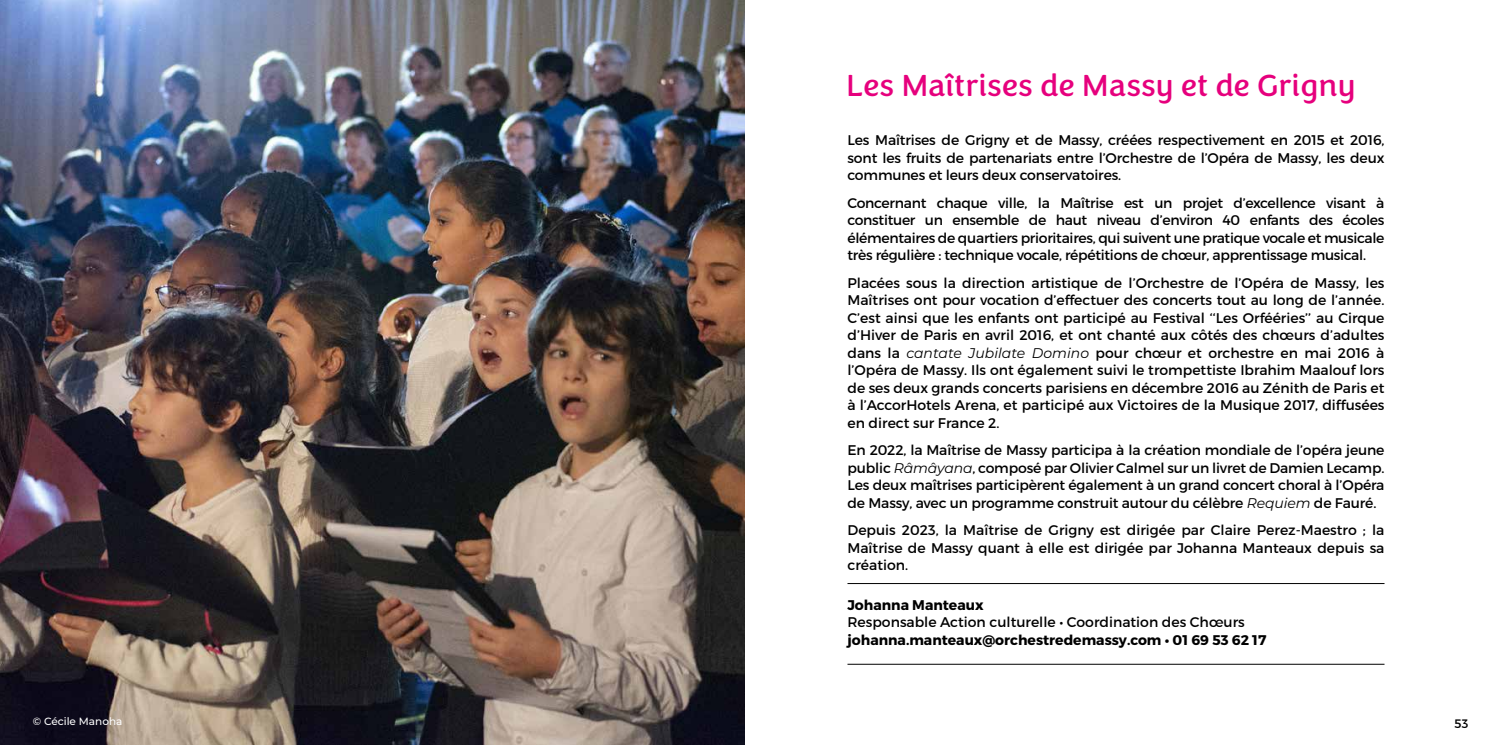
<style>
.page{position:relative;width:1489px;height:745px;background:#fff}
.page>*{position:absolute;margin:0;border:0;box-sizing:border-box;transform-origin:0 0}
.t1{font:31.5px "Congenial";color:#e6007d}
.t2{font:14px/17.5px "Montserrat";letter-spacing:-.01em;color:#000;text-align:justify}
.t3{font:700 14px "Montserrat";color:#000}
.t4{font:12.25px "Montserrat";color:#000}
.t5{font:500 10.5px "Montserrat";color:#fff}
.s1{font-style:italic}
</style>
<div class="page">
<hr style="left:847px;top:583px;width:537px;height:1px;background:#000">
<hr style="left:847px;top:663px;width:537px;height:1px;background:#000">
<img style="left:0;top:0;width:744px;height:744px">
<p class="t5" style="left:33px;top:713px;width:91px">© Cécile Manoha</p>
<h1 class="t1" style="left:846px;top:66px;width:511px">Les Maîtrises de Massy et de Grigny</h1>
<p class="t2" style="left:847px;top:131px;width:538px">Les Maîtrises de Grigny et de Massy, créées respectivement en 2015 et 2016, sont les fruits de partenariats entre l’Orchestre de l’Opéra de Massy, les deux communes et leurs deux conservatoires.</p>
<p class="t2" style="left:847px;top:194px;width:538px">Concernant chaque ville, la Maîtrise est un projet d’excellence visant à constituer un ensemble de haut niveau d’environ 40 enfants des écoles élémentaires de quartiers prioritaires, qui suivent une pratique vocale et musicale très régulière : technique vocale, répétitions de chœur, apprentissage musical.</p>
<p class="t2" style="left:847px;top:274px;width:538px">Placées sous la direction artistique de l’Orchestre de l’Opéra de Massy, les Maîtrises ont pour vocation d’effectuer des concerts tout au long de l’année.<br>C’est ainsi que les enfants ont participé au Festival ‘‘Les Orfééries’’ au Cirque d’Hiver de Paris en avril 2016, et ont chanté aux côtés des chœurs d’adultes dans la <span class="s1">cantate Jubilate Domino</span> pour chœur et orchestre en mai 2016 à l’Opéra de Massy. Ils ont également suivi le trompettiste Ibrahim Maalouf lors de ses deux grands concerts parisiens en décembre 2016 au Zénith de Paris et à l’AccorHotels Arena, et participé aux Victoires de la Musique 2017, diffusées en direct sur France 2.</p>
<p class="t2" style="left:847px;top:441px;width:538px">En 2022, la Maîtrise de Massy participa à la création mondiale de l’opéra jeune public <span class="s1">Râmâyana</span>, composé par Olivier Calmel sur un livret de Damien Lecamp.<br>Les deux maîtrises participèrent également à un grand concert choral à l’Opéra de Massy, avec un programme construit autour du célèbre <span class="s1">Requiem</span> de Fauré.</p>
<p class="t2" style="left:847px;top:521px;width:538px">Depuis 2023, la Maîtrise de Grigny est dirigée par Claire Perez-Maestro ; la Maîtrise de Massy quant à elle est dirigée par Johanna Manteaux depuis sa création.</p>
<p class="t3" style="left:847px;top:595px;width:138px">Johanna Manteaux</p>
<p class="t2" style="left:847px;top:613px;width:399px">Responsable Action culturelle • Coordination des Chœurs</p>
<p class="t3" style="left:847px;top:630px;width:420px">johanna.manteaux@orchestredemassy.com • 01 69 53 62 17</p>
<p class="t4" style="left:1454px;top:715px;width:15px">53</p>
</div>
